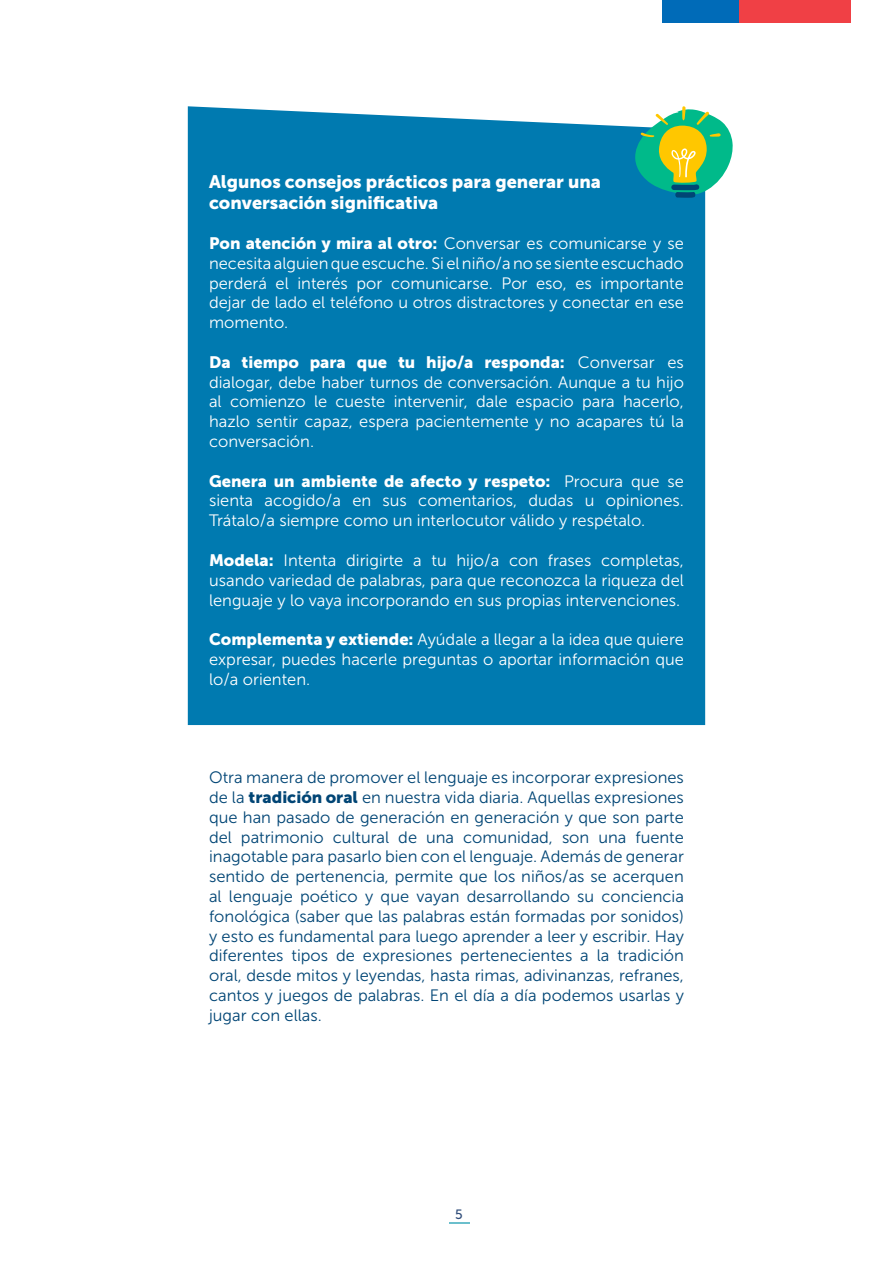
<style>
.page{position:relative;width:893px;height:1263px;background:#fff}
.page>*{position:absolute;margin:0;border:0;box-sizing:border-box;transform-origin:0 0}
.t1{font:18px/21.6px "Museo Sans 900";color:#fff}
.t2{font:16.5px/19.8px "Museo Sans 300";color:#fff;text-align:justify}
.t3{font:16.5px/19.8px "Museo Sans 300";color:#004575;text-align:justify}
.t4{font:16.5px "Museo Sans 900";color:#fff}
.t5{font:13.5px "Museo Sans 500";color:#304d7a}
.s1{font-family:"Museo Sans 900"}
.s2{font-family:"Museo Sans 300"}
</style>
<div class="page">
<div style="left:739px;top:0;width:111px;height:23px;background:#f04045"></div>
<div style="left:662px;top:0;width:77px;height:23px;background:#006bb8"></div>
<svg style="left:449px;top:1222px;width:21px;height:1px"></svg>
<div style="left:188px;top:106px;width:517px;height:619px;background:#007ab0"></div>
<svg style="left:634px;top:106px;width:99px;height:92px"></svg>
<p class="t1" style="left:209px;top:171px;width:393px">Algunos consejos prácticos para generar una conversación significativa</p>
<p class="t2" style="left:209px;top:234px;width:476px"><span class="s1">Pon atención y mira al otro:</span> Conversar es comunicarse y se necesita alguien que escuche. Si el niño/a no se siente escuchado perderá el interés por comunicarse. Por eso, es importante dejar de lado el teléfono u otros distractores y conectar en ese momento.</p>
<p class="t4" style="left:209px;top:353px;width:476px">Da tiempo para que tu hijo/a responda: <span class="s2">Conversar es</span></p>
<p class="t2" style="left:209px;top:372px;width:476px">dialogar, debe haber turnos de conversación. Aunque a tu hijo al comienzo le cueste intervenir, dale espacio para hacerlo, hazlo sentir capaz, espera pacientemente y no acapares tú la conversación.</p>
<p class="t4" style="left:209px;top:471px;width:476px">Genera un ambiente de afecto y respeto: <span class="s2">Procura que se</span></p>
<p class="t2" style="left:209px;top:491px;width:476px">sienta acogido/a en sus comentarios, dudas u opiniones.<br>Trátalo/a siempre como un interlocutor válido y respétalo.</p>
<p class="t2" style="left:209px;top:550px;width:476px"><span class="s1">Modela:</span> Intenta dirigirte a tu hijo/a con frases completas, usando variedad de palabras, para que reconozca la riqueza del lenguaje y lo vaya incorporando en sus propias intervenciones.</p>
<p class="t2" style="left:209px;top:630px;width:476px"><span class="s1">Complementa y extiende:</span> Ayúdale a llegar a la idea que quiere expresar, puedes hacerle preguntas o aportar información que lo/a orienten.</p>
<p class="t3" style="left:209px;top:768px;width:476px">Otra manera de promover el lenguaje es incorporar expresiones de la <span class="s1">tradición oral</span> en nuestra vida diaria. Aquellas expresiones que han pasado de generación en generación y que son parte del patrimonio cultural de una comunidad, son una fuente inagotable para pasarlo bien con el lenguaje. Además de generar sentido de pertenencia, permite que los niños/as se acerquen al lenguaje poético y que vayan desarrollando su conciencia fonológica (saber que las palabras están formadas por sonidos) y esto es fundamental para luego aprender a leer y escribir. Hay diferentes tipos de expresiones pertenecientes a la tradición oral, desde mitos y leyendas, hasta rimas, adivinanzas, refranes, cantos y juegos de palabras. En el día a día podemos usarlas y jugar con ellas.</p>
<p class="t5" style="left:455px;top:1207px;width:9px">5</p>
</div>
